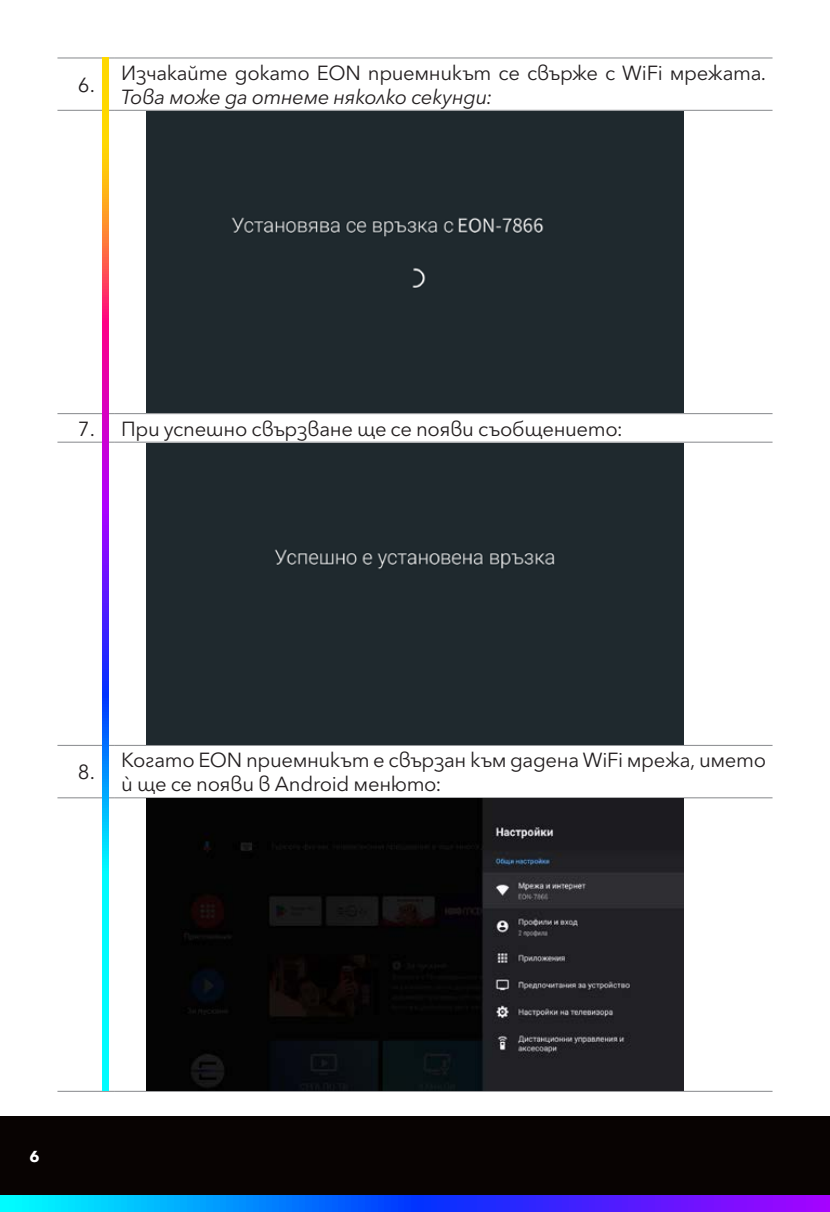
<style>
.page{position:relative;width:830px;height:1212px;background:#fff}
.page>*{position:absolute;margin:0;border:0;box-sizing:border-box;transform-origin:0 0}
.t1{font:20.25px/24.3px "Avenir Next Cyr";letter-spacing:-.02em;color:#231f20}
.t2{font:italic 20.25px "Avenir Next Cyr";letter-spacing:-.02em;color:#231f20}
.t3{font:700 15.75px "Avenir Next Cyr";color:#fff}
</style>
<div class="page">
<div style="left:0;top:1116px;width:829px;height:96px;background:#080302"></div>
<svg style="left:2px;top:1195px;width:827px;height:17px;background:#295cff"></svg>
<svg style="left:0;top:1195px;width:2px;height:17px"></svg>
<hr style="left:57px;top:57px;width:58px;height:2px;background:#939598">
<hr style="left:115px;top:57px;width:657px;height:2px;background:#939598">
<hr style="left:57px;top:110px;width:58px;height:1px;background:#939598">
<hr style="left:115px;top:110px;width:657px;height:1px;background:#939598">
<hr style="left:57px;top:413px;width:58px;height:1px;background:#939598">
<hr style="left:115px;top:413px;width:657px;height:1px;background:#939598">
<hr style="left:57px;top:442px;width:58px;height:1px;background:#939598">
<hr style="left:115px;top:442px;width:657px;height:1px;background:#939598">
<hr style="left:57px;top:745px;width:58px;height:1px;background:#939598">
<hr style="left:115px;top:745px;width:657px;height:1px;background:#939598">
<hr style="left:57px;top:797px;width:58px;height:1px;background:#939598">
<hr style="left:115px;top:797px;width:657px;height:1px;background:#939598">
<hr style="left:57px;top:1091px;width:58px;height:1px;background:#939598">
<hr style="left:115px;top:1091px;width:657px;height:1px;background:#939598">
<div style="left:147px;top:111px;width:536px;height:302px;background:#1f292e"></div>
<div style="left:147px;top:443px;width:536px;height:302px;background:#1f292e"></div>
<img style="left:147px;top:799px;width:536px;height:292px">
<svg style="left:102px;top:57px;width:6px;height:1034px;background:#777cbc"></svg>
<p class="t1" style="left:78px;top:71px;width:19px">6.</p>
<p class="t1" style="left:121px;top:59px;width:646px">Изчакайте докато EON приемникът се свърже с WiFi мрежата.</p>
<p class="t2" style="left:121px;top:81px;width:372px">Това може да отнеме няколко секунди:</p>
<p class="t1" style="left:78px;top:414px;width:546px">7. При успешно свързване ще се появи съобщението:</p>
<p class="t1" style="left:78px;top:758px;width:19px">8.</p>
<p class="t1" style="left:121px;top:746px;width:646px">Когато EON приемникът е свързан към дадена WiFi мрежа, името ѝ ще се появи в Android менюто:</p>
<p class="t3" style="left:29px;top:1144px;width:12px">6</p>
</div>
